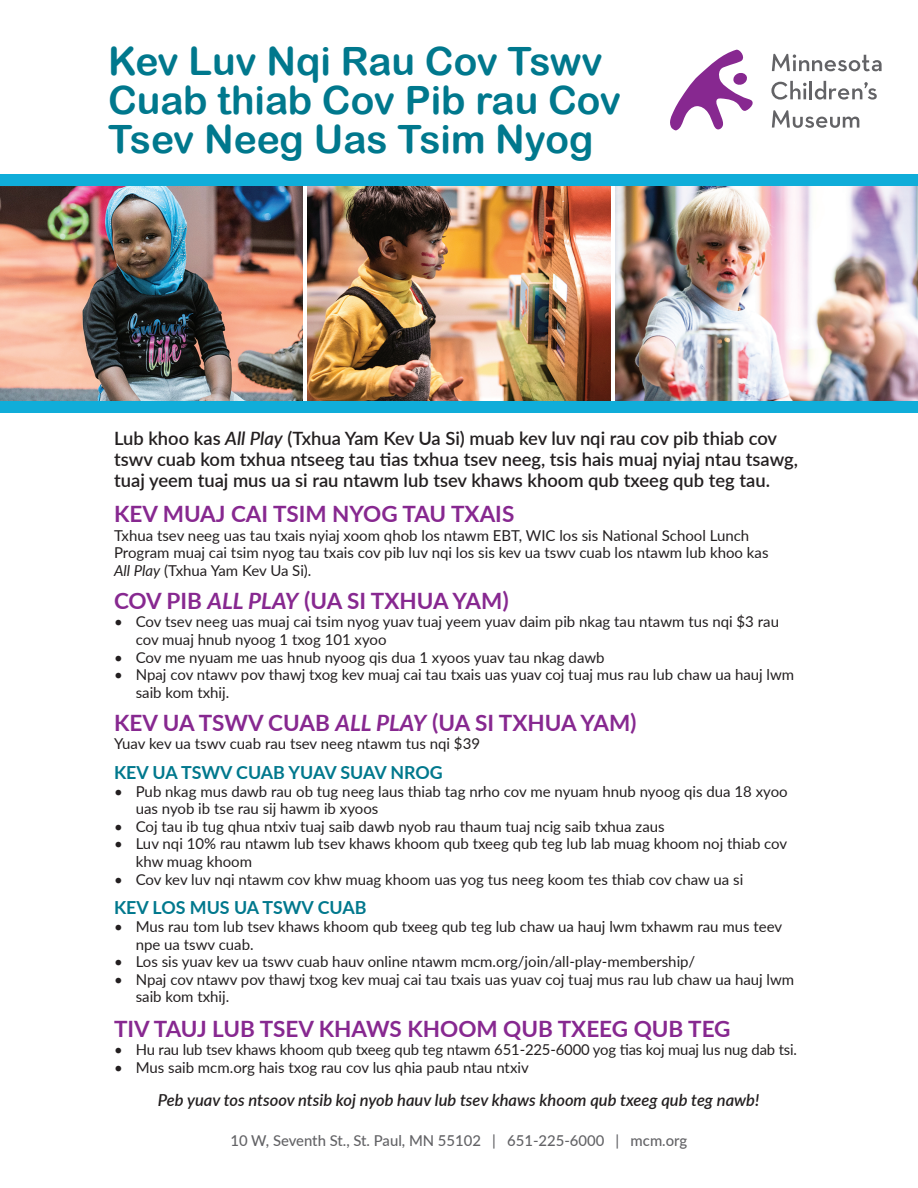
<style>
.page{position:relative;width:918px;height:1188px;background:#fff}
.page>*{position:absolute;margin:0;border:0;box-sizing:border-box;transform-origin:0 0}
.t1{font:39px/39px "Arial Rounded MT Bold";color:#00788d}
.t2{font:700 22.5px "Lato";color:#872890}
.t3{font:600 18.3px/21px "Lato";color:#231f20}
.t4{font:700 18px "Lato";color:#00788d}
.t5{font:italic 600 16.5px "Lato";color:#231f20}
.t6{font:15px/17.7px "Lato";color:#231f20}
.t7{font:500 15px "Lato";color:#636366}
.s1{font-style:italic}
</style>
<div class="page">
<img style="left:0;top:186px;width:302px;height:215px">
<img style="left:308px;top:186px;width:302px;height:215px">
<img style="left:616px;top:186px;width:302px;height:215px">
<div style="left:0;top:174px;width:918px;height:12px;background:#10add9"></div>
<svg style="left:670px;top:50px;width:83px;height:80px"></svg>
<svg style="left:771px;top:81px;width:36px;height:19px"></svg>
<hr style="left:809px;top:81px;width:3px;height:18px;background:#636366">
<svg style="left:815px;top:81px;width:62px;height:19px"></svg>
<svg style="left:772px;top:53px;width:110px;height:18px"></svg>
<svg style="left:772px;top:110px;width:87px;height:18px"></svg>
<div style="left:0;top:401px;width:918px;height:12px;background:#10add9"></div>
<h1 class="t1" style="left:108px;top:41px;width:515px">Kev Luv Nqi Rau Cov Tswv<br>Cuab thiab Cov Pib rau Cov<br>Tsev Neeg Uas Tsim Nyog</h1>
<p class="t3" style="left:114px;top:427px;width:685px">Lub khoo kas <span class="s1">All Play</span> (Txhua Yam Kev Ua Si) muab kev luv nqi rau cov pib thiab cov tswv cuab kom txhua ntseeg tau tias txhua tsev neeg, tsis hais muaj nyiaj ntau tsawg, tuaj yeem tuaj mus ua si rau ntawm lub tsev khaws khoom qub txeeg qub teg tau.</p>
<h2 class="t2" style="left:114px;top:497px;width:402px">KEV MUAJ CAI TSIM NYOG TAU TXAIS</h2>
<p class="t6" style="left:114px;top:526px;width:656px">Txhua tsev neeg uas tau txais nyiaj xoom qhob los ntawm EBT, WIC los sis National School Lunch<br>Program muaj cai tsim nyog tau txais cov pib luv nqi los sis kev ua tswv cuab los ntawm lub khoo kas<br><span class="s1">All Play</span> (Txhua Yam Kev Ua Si).</p>
<h2 class="t2" style="left:114px;top:584px;width:396px">COV PIB <span class="s1">ALL PLAY</span> (UA SI TXHUA YAM)</h2>
<p class="t6" style="left:136px;top:612px;width:645px;text-indent:-22px">• Cov tsev neeg uas muaj cai tsim nyog yuav tuaj yeem yuav daim pib nkag tau ntawm tus nqi $3 rau cov muaj hnub nyoog 1 txog 101 xyoo</p>
<p class="t6" style="left:114px;top:648px;width:492px">• Cov me nyuam me uas hnub nyoog qis dua 1 xyoos yuav tau nkag dawb</p>
<p class="t6" style="left:136px;top:665px;width:660px;text-indent:-22px">• Npaj cov ntawv pov thawj txog kev muaj cai tau txais uas yuav coj tuaj mus rau lub chaw ua hauj lwm saib kom txhij.</p>
<h2 class="t2" style="left:114px;top:706px;width:524px">KEV UA TSWV CUAB <span class="s1">ALL PLAY</span> (UA SI TXHUA YAM)</h2>
<p class="t6" style="left:114px;top:734px;width:367px">Yuav kev ua tswv cuab rau tsev neeg ntawm tus nqi $39</p>
<p class="t4" style="left:114px;top:759px;width:330px">KEV UA TSWV CUAB YUAV SUAV NROG</p>
<p class="t6" style="left:136px;top:782px;width:654px;text-indent:-22px">• Pub nkag mus dawb rau ob tug neeg laus thiab tag nrho cov me nyuam hnub nyoog qis dua 18 xyoo uas nyob ib tse rau sij hawm ib xyoos</p>
<p class="t6" style="left:114px;top:817px;width:552px">• Coj tau ib tug qhua ntxiv tuaj saib dawb nyob rau thaum tuaj ncig saib txhua zaus</p>
<p class="t6" style="left:136px;top:834px;width:653px;text-indent:-22px">• Luv nqi 10% rau ntawm lub tsev khaws khoom qub txeeg qub teg lub lab muag khoom noj thiab cov khw muag khoom</p>
<p class="t6" style="left:114px;top:870px;width:631px">• Cov kev luv nqi ntawm cov khw muag khoom uas yog tus neeg koom tes thiab cov chaw ua si</p>
<p class="t4" style="left:114px;top:894px;width:254px">KEV LOS MUS UA TSWV CUAB</p>
<p class="t6" style="left:136px;top:917px;width:648px;text-indent:-22px">• Mus rau tom lub tsev khaws khoom qub txeeg qub teg lub chaw ua hauj lwm txhawm rau mus teev npe ua tswv cuab.</p>
<p class="t6" style="left:114px;top:952px;width:583px">• Los sis yuav kev ua tswv cuab hauv online ntawm mcm.org/join/all-play-membership/</p>
<p class="t6" style="left:136px;top:970px;width:660px;text-indent:-22px">• Npaj cov ntawv pov thawj txog kev muaj cai tau txais uas yuav coj tuaj mus rau lub chaw ua hauj lwm saib kom txhij.</p>
<h2 class="t2" style="left:114px;top:1012px;width:618px">TIV TAUJ LUB TSEV KHAWS KHOOM QUB TXEEG QUB TEG</h2>
<p class="t6" style="left:114px;top:1040px;width:685px">• Hu rau lub tsev khaws khoom qub txeeg qub teg ntawm 651-225-6000 yog tias koj muaj lus nug dab tsi.</p>
<p class="t6" style="left:114px;top:1058px;width:416px">• Mus saib mcm.org hais txog rau cov lus qhia paub ntau ntxiv</p>
<p class="t5" style="left:158px;top:1088px;width:603px">Peb yuav tos ntsoov ntsib koj nyob hauv lub tsev khaws khoom qub txeeg qub teg nawb!</p>
<p class="t7" style="left:230px;top:1130px;width:458px">10 W, Seventh St., St. Paul, MN 55102 | 651-225-6000 | mcm.org</p>
</div>
